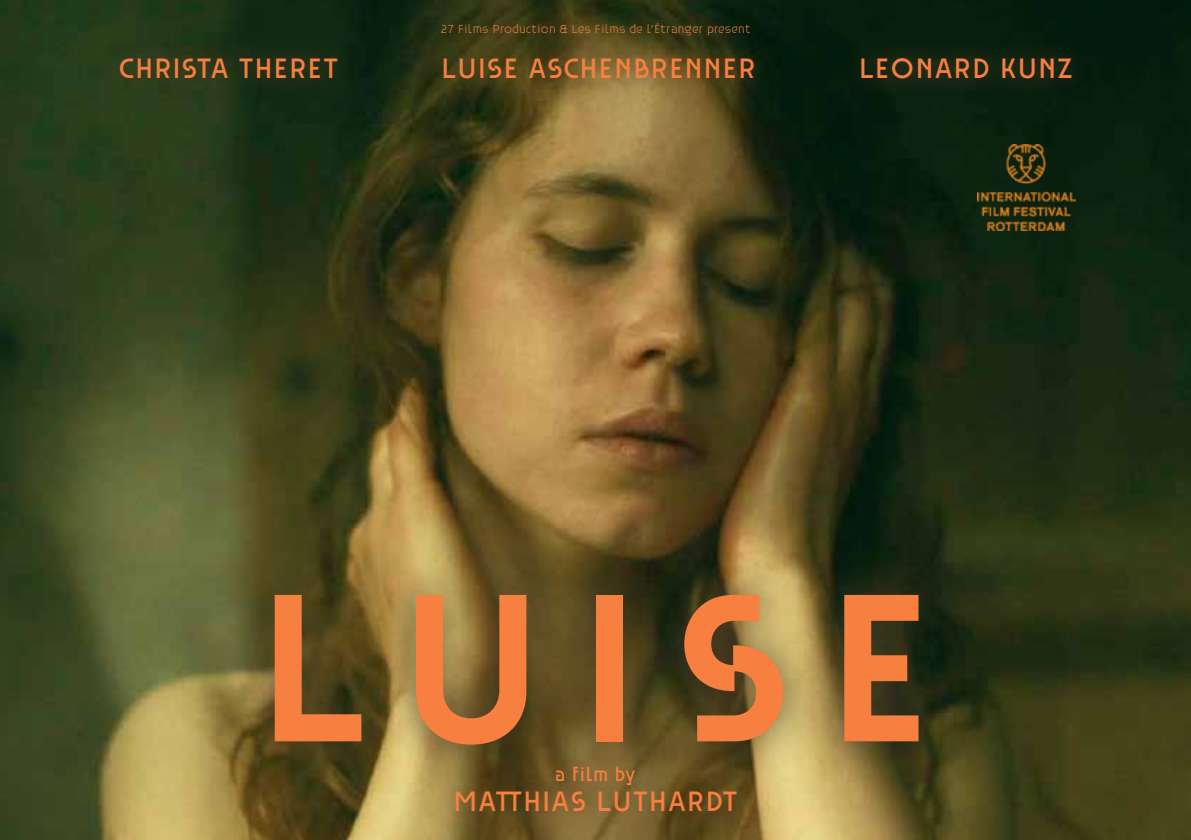
<style>
.page{position:relative;width:1191px;height:840px;background:#fff}
.page>*{position:absolute;margin:0;border:0;box-sizing:border-box;transform-origin:0 0}
.t1{font:225px "Grotesk 04 Gras";letter-spacing:.115em;color:#f77f40}
.t2{font:30px "Grotesk 03";color:#f77f40}
.t3{font:20px "Grotesk 03";color:#f77f40}
.t4{font:12.4px "Grotesk 02 Mince";color:#f77f40}
</style>
<div class="page">
<img style="left:0;top:0;width:1191px;height:839px">
<img style="left:977px;top:144px;width:98px;height:86px">
<svg style="left:99px;top:37px;width:993px;height:63px;background:#2a3417"></svg>
<div style="left:235px;top:554px;width:722px;height:228px;background:#534228;opacity:.92"></div>
<svg style="left:417px;top:730px;width:354px;height:109px;background:#725d2c"></svg>
<p class="t4" style="left:440px;top:21px;width:312px">27 Films Production &amp; Les Films de l’Étranger present</p>
<p class="t2" style="left:118px;top:51px;width:222px">CHRISTA THERET</p>
<p class="t2" style="left:441px;top:51px;width:317px">LUISE ASCHENBRENNER</p>
<p class="t2" style="left:858px;top:51px;width:216px">LEONARD KUNZ</p>
<h1 class="t1" style="left:252px;top:533px;width:688px">LUISE</h1>
<p class="t3" style="left:555px;top:762px;width:83px">a film by</p>
<p class="t2" style="left:453px;top:782px;width:287px">MATTHIAS LUTHARDT</p>
</div>
